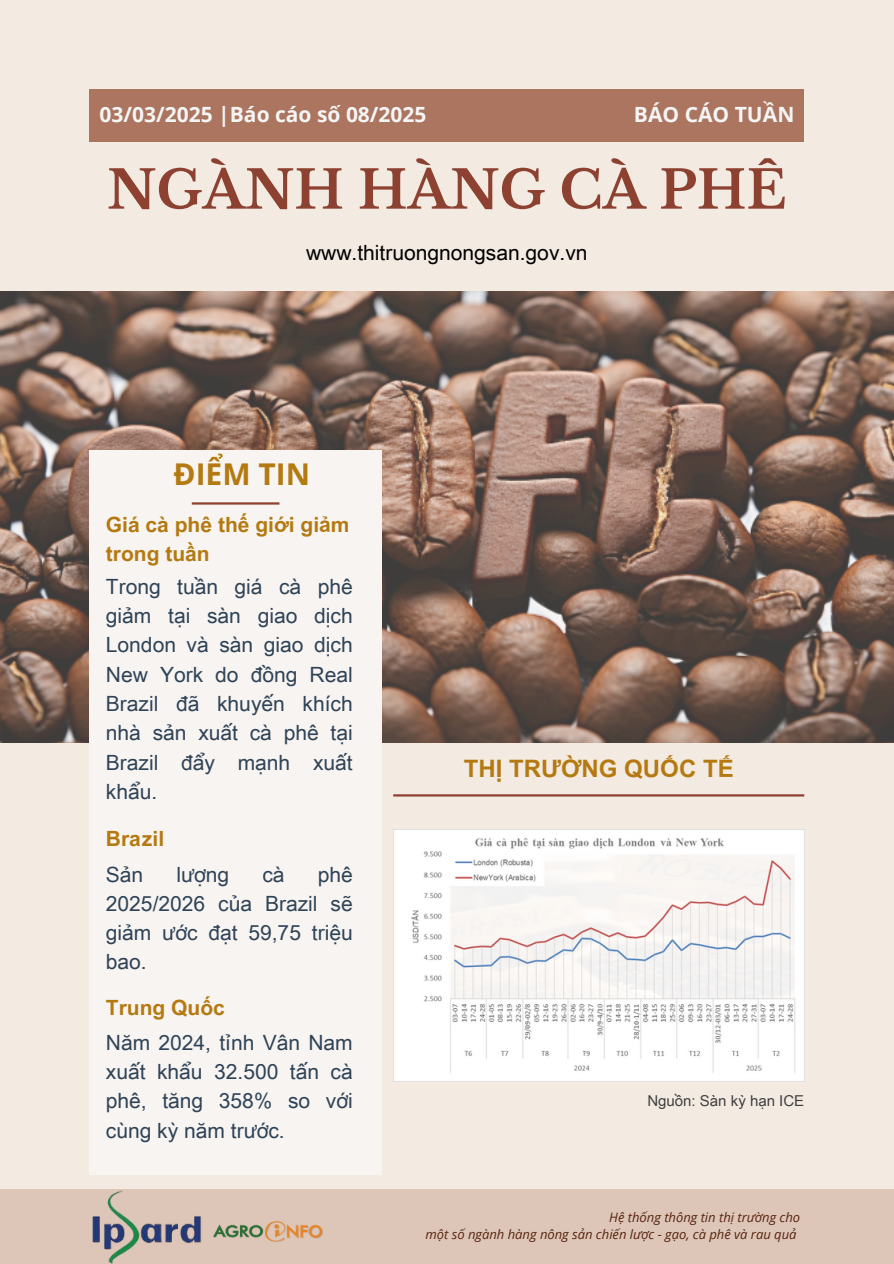
<style>
.page{position:relative;width:894px;height:1264px;background:#fff}
.page>*{position:absolute;margin:0;border:0;box-sizing:border-box;transform-origin:0 0}
.t1{font:700 52.5px "Libre Baskerville";color:#8c4131}
.t2{font:700 30px "Open Sans";color:#b47a11}
.t3{font:700 24px "Arial Unicode MS";color:#b47a11}
.t4{font:21px/29.2px "Arial Unicode MS";color:#2f4357;text-align:justify}
.t5{font:700 21px/29.2px "Arial Unicode MS";color:#b47a11}
.t6{font:700 21px "Open Sans";color:#f5f5f5}
.t7{font:21px "Arial Unicode MS";color:#000}
.t8{font:15px "Arial Unicode MS";color:#404040}
.t9{font:italic 13.05px "Open Sans";color:#58240f}
</style>
<div class="page">
<div style="left:0;top:0;width:893px;height:1263px;background:#f3eae2"></div>
<img style="left:0;top:291px;width:893px;height:452px">
<div style="left:89px;top:450px;width:293px;height:724px;background:#f7f4f2"></div>
<hr style="left:393px;top:794px;width:411px;height:2px;background:#8c4131">
<div style="left:89px;top:89px;width:715px;height:53px;background:#ab7560"></div>
<hr style="left:192px;top:502px;width:87px;height:2px;background:#8c4131">
<div style="left:0;top:1189px;width:893px;height:74px;background:#ddc6b7"></div>
<img style="left:92px;top:1190px;width:110px;height:73px">
<img style="left:213px;top:1221px;width:110px;height:21px">
<img style="left:393px;top:829px;width:411px;height:252px">
<h5 class="t6" style="left:99px;top:100px;width:328px">03/03/2025 |Báo cáo số 08/2025</h5>
<h4 class="t6" style="left:633px;top:100px;width:162px">BÁO CÁO TUẦN</h4>
<p class="t1" style="left:107px;top:158px;width:680px">NGÀNH HÀNG CÀ PHÊ</p>
<h2 class="t7" style="left:306px;top:237px;width:283px">www.thitruongnongsan.gov.vn</h2>
<p class="t2" style="left:173px;top:453px;width:138px">ĐIỂM TIN</p>
<p class="t5" style="left:106px;top:508px;width:245px">Giá cà phê thế giới giảm trong tuần</p>
<p class="t4" style="left:106px;top:571px;width:248px">Trong tuần giá cà phê giảm tại sàn giao dịch London và sàn giao dịch New York do đồng Real Brazil đã khuyến khích nhà sản xuất cà phê tại Brazil đẩy mạnh xuất khẩu.</p>
<p class="t5" style="left:106px;top:823px;width:60px">Brazil</p>
<p class="t4" style="left:106px;top:858px;width:39px">Sản</p>
<p class="t4" style="left:176px;top:858px;width:54px">lượng</p>
<p class="t4" style="left:262px;top:858px;width:24px">cà</p>
<p class="t4" style="left:106px;top:858px;width:248px;text-indent:212px">phê 2025/2026 của Brazil sẽ giảm ước đạt 59,75 triệu bao.</p>
<h3 class="t5" style="left:106px;top:991px;width:120px">Trung Quốc</h3>
<p class="t4" style="left:106px;top:1026px;width:248px">Năm 2024, tỉnh Vân Nam xuất khẩu 32.500 tấn cà phê, tăng 358% so với cùng kỳ năm trước.</p>
<p class="t3" style="left:463px;top:751px;width:271px">THỊ TRƯỜNG QUỐC TẾ</p>
<p class="t8" style="left:647px;top:1089px;width:158px">Nguồn: Sàn kỳ hạn ICE</p>
<h1 class="t9" style="left:609px;top:1208px;width:192px">Hệ thống thông tin thị trường cho</h1>
<h6 class="t9" style="left:425px;top:1225px;width:372px">một số ngành hàng nông sản chiến lược - gạo, cà phê và rau quả</h6>
</div>
